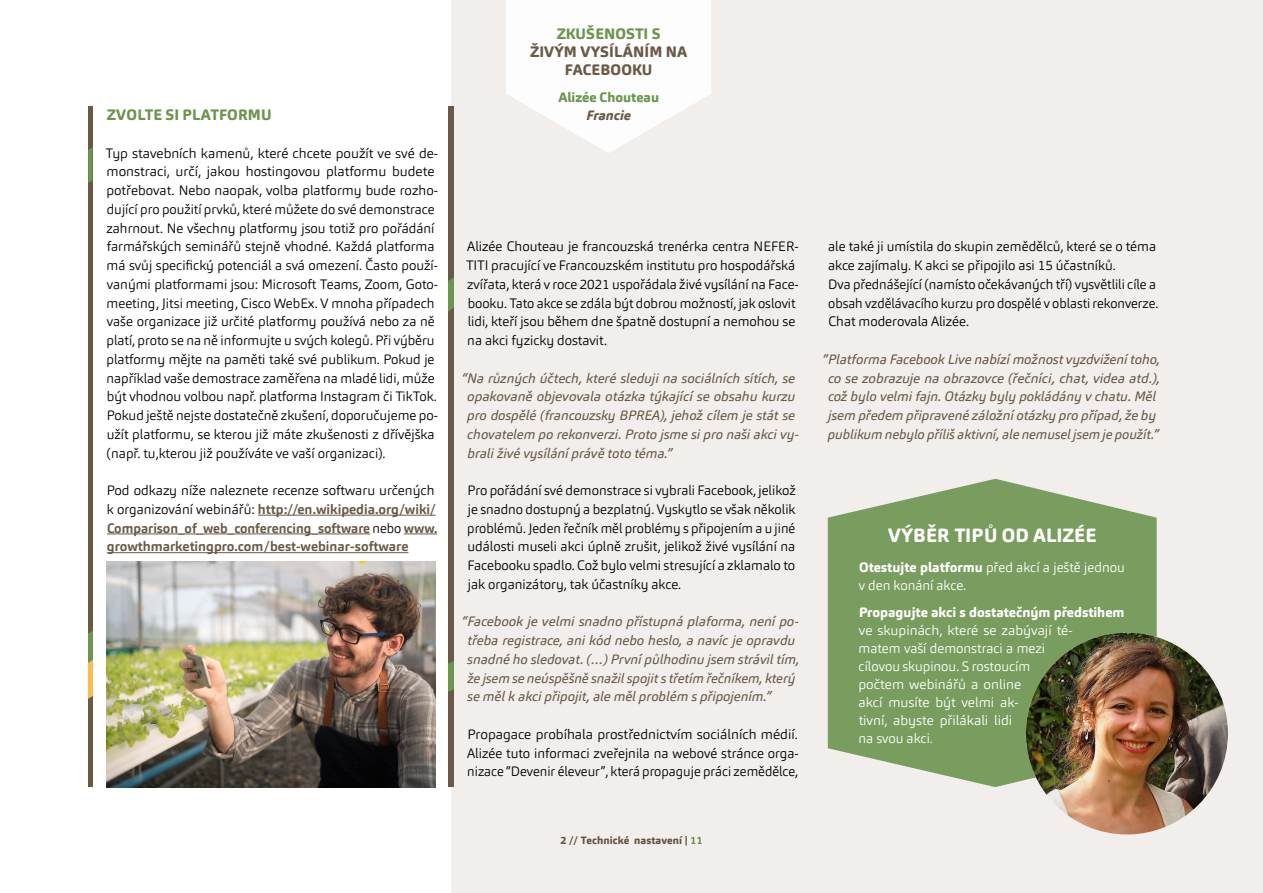
<style>
.page{position:relative;width:1263px;height:893px;background:#fff}
.page>*{position:absolute;margin:0;border:0;box-sizing:border-box;transform-origin:0 0}
.t1{font:800 19.05px "Carnas";letter-spacing:.01em;color:#fff}
.t2{font:800 15px "Carnas";color:#6c954f}
.t3{font:800 15px/18px "Carnas";letter-spacing:.01em;color:#6a5945;text-align:center}
.t4{font:300 13.5px/18.8px "Carnas";color:#000}
.t5{font:italic 13.5px/18.8px "Carnas";color:#6a5945}
.t6{font:300 13.5px/18px "Carnas";color:#fff}
.t7{font:700 13.5px/18.8px "Carnas";color:#6a5945}
.t8{font:800 13.5px "Carnas";color:#fff}
.t9{font:800 13.5px "Carnas";color:#6c954f}
.t10{font:italic 800 13.5px "Carnas";color:#6a5945}
.t11{font:800 10.5px "Carnas";letter-spacing:.01em;color:#6a5945}
.s1{font-weight:300;color:#000}
.s2{font-weight:700;color:#6c954f}
.s3{font-weight:800}
</style>
<div class="page">
<hr style="left:258px;top:515px;width:178px;height:1px;background:#6a5945">
<hr style="left:107px;top:534px;width:263px;height:1px;background:#6a5945">
<hr style="left:404px;top:534px;width:33px;height:1px;background:#6a5945">
<hr style="left:107px;top:552px;width:301px;height:1px;background:#6a5945">
<div style="left:451px;top:0;width:812px;height:893px;background:#f1eeec"></div>
<svg style="left:449px;top:106px;width:4px;height:681px;background:#6a5e45"></svg>
<svg style="left:506px;top:0;width:205px;height:153px"></svg>
<svg style="left:828px;top:479px;width:329px;height:308px;background:#86a66e"></svg>
<img style="left:1026px;top:632px;width:202px;height:202px;border-radius:101px">
<hr style="left:88px;top:106px;width:4px;height:681px;background:#6a5945">
<svg style="left:88px;top:148px;width:4px;height:35px"></svg>
<svg style="left:88px;top:631px;width:4px;height:68px"></svg>
<img style="left:106px;top:562px;width:329px;height:225px">
<p class="t2" style="left:107px;top:105px;width:166px">ZVOLTE SI PLATFORMU</p>
<p class="t4" style="left:105px;top:143px;width:334px">Typ stavebních kamenů, které chcete použít ve své de&shy;monstraci, určí, jakou hostingovou platformu budete potřebovat. Nebo naopak, volba platformy bude rozho&shy;dující pro použití prvků, které můžete do své demonstrace zahrnout. Ne všechny platformy jsou totiž pro pořádání farmářských seminářů stejně vhodné. Každá platforma má svůj specifický potenciál a svá omezení. Často použí&shy;vanými platformami jsou: Microsoft Teams, Zoom, Goto&shy;meeting, Jitsi meeting, Cisco WebEx. V mnoha případech vaše organizace již určité platformy používá nebo za ně platí, proto se na ně informujte u svých kolegů. Při výběru platformy mějte na paměti také své publikum. Pokud je například vaše demostrace zaměřena na mladé lidi, může být vhodnou volbou např. platforma Instagram či TikTok.<br>Pokud ještě nejste dostatečně zkušení, doporučujeme po&shy;užít platformu, se kterou již máte zkušenosti z dřívějška (např. tu,kterou již používáte ve vaší organizaci).</p>
<p class="t7" style="left:107px;top:481px;width:332px"><span class="s1">Pod odkazy níže naleznete recenze softwaru určených k organizování webinářů:</span> http://en.wikipedia.org/wiki/ Comparison_of_web_conferencing_software <span class="s1">nebo</span> www. growthmarketingpro.com/best-webinar-software</p>
<p class="t2" style="left:557px;top:24px;width:106px">ZKUŠENOSTI S</p>
<p class="t3" style="left:530px;top:42px;width:159px">ŽIVÝM VYSÍLÁNÍM NA<br>FACEBOOKU</p>
<p class="t9" style="left:558px;top:88px;width:102px">Alizée Chouteau</p>
<p class="t10" style="left:586px;top:106px;width:46px">Francie</p>
<p class="t4" style="left:466px;top:237px;width:334px">Alizée Chouteau je francouzská trenérka centra NEFER-TITI pracující ve Francouzském institutu pro hospodářská zvířata, která v roce 2021 uspořádala živé vysílání na Face&shy;booku. Tato akce se zdála být dobrou možností, jak oslovit lidi, kteří jsou během dne špatně dostupní a nemohou se na akci fyzicky dostavit.</p>
<p class="t5" style="left:467px;top:368px;width:333px;text-indent:-5px">“Na různých účtech, které sleduji na sociálních sítích, se opakovaně objevovala otázka týkající se obsahu kurzu pro dospělé (francouzsky BPREA), jehož cílem je stát se chovatelem po rekonverzi. Proto jsme si pro naši akci vy&shy;brali živé vysílání právě toto téma.”</p>
<p class="t4" style="left:467px;top:481px;width:330px;text-align:justify">Pro pořádání své demonstrace si vybrali Facebook, jelikož je snadno dostupný a bezplatný. Vyskytlo se však několik problémů. Jeden řečník měl problémy s připojením a u jiné události museli akci úplně zrušit, jelikož živé vysílání na Facebooku spadlo. Což bylo velmi stresující a zklamalo to jak organizátory, tak účastníky akce.</p>
<p class="t5" style="left:467px;top:612px;width:333px;text-indent:-5px">“Facebook je velmi snadno přístupná plaforma, není po&shy;třeba registrace, ani kód nebo heslo, a navíc je opravdu snadné ho sledovat. (…) První půlhodinu jsem strávil tím, že jsem se neúspěšně snažil spojit s třetím řečníkem, který se měl k akci připojit, ale měl problém s připojením.”</p>
<p class="t4" style="left:467px;top:725px;width:333px;text-align:justify">Propagace probíhala prostřednictvím sociálních médií.<br>Alizée tuto informaci zveřejnila na webové stránce orga&shy;nizace “Devenir éleveur”, která propaguje práci zemědělce,</p>
<p class="t11" style="left:560px;top:833px;width:144px">2 // Technické nastavení | <span class="s2">11</span></p>
<p class="t4" style="left:828px;top:237px;width:332px">ale také ji umístila do skupin zemědělců, které se o téma akce zajímaly. K akci se připojilo asi 15 účastníků.<br>Dva přednášející (namísto očekávaných tří) vysvětlili cíle a obsah vzdělávacího kurzu pro dospělé v oblasti rekonverze.<br>Chat moderovala Alizée.</p>
<p class="t5" style="left:823px;top:350px;width:339px;text-align:center">“Platforma Facebook Live nabízí možnost vyzdvižení toho, co se zobrazuje na obrazovce (řečníci, chat, videa atd.), což bylo velmi fajn. Otázky byly pokládány v chatu. Měl jsem předem připravené záložní otázky pro případ, že by publikum nebylo příliš aktivní, ale nemusel jsem je použít.”</p>
<h1 class="t1" style="left:888px;top:523px;width:210px">VÝBĚR TIPŮ OD ALIZÉE</h1>
<p class="t6" style="left:859px;top:558px;width:267px"><span class="s3">Otestujte platformu</span> před akcí a ještě jednou v den konání akce.</p>
<p class="t8" style="left:859px;top:603px;width:267px">Propagujte akci s dostatečným předstihem</p>
<p class="t6" style="left:858px;top:621px;width:216px">ve skupinách, které se zabývají té&shy;matem vaší demonstraci a mezi cílovou skupinou. S rostoucím počtem webinářů a online<br>akcí musíte být velmi ak-<br>tivní, abyste přilákali lidi<br>na svou akci.</p>
</div>
